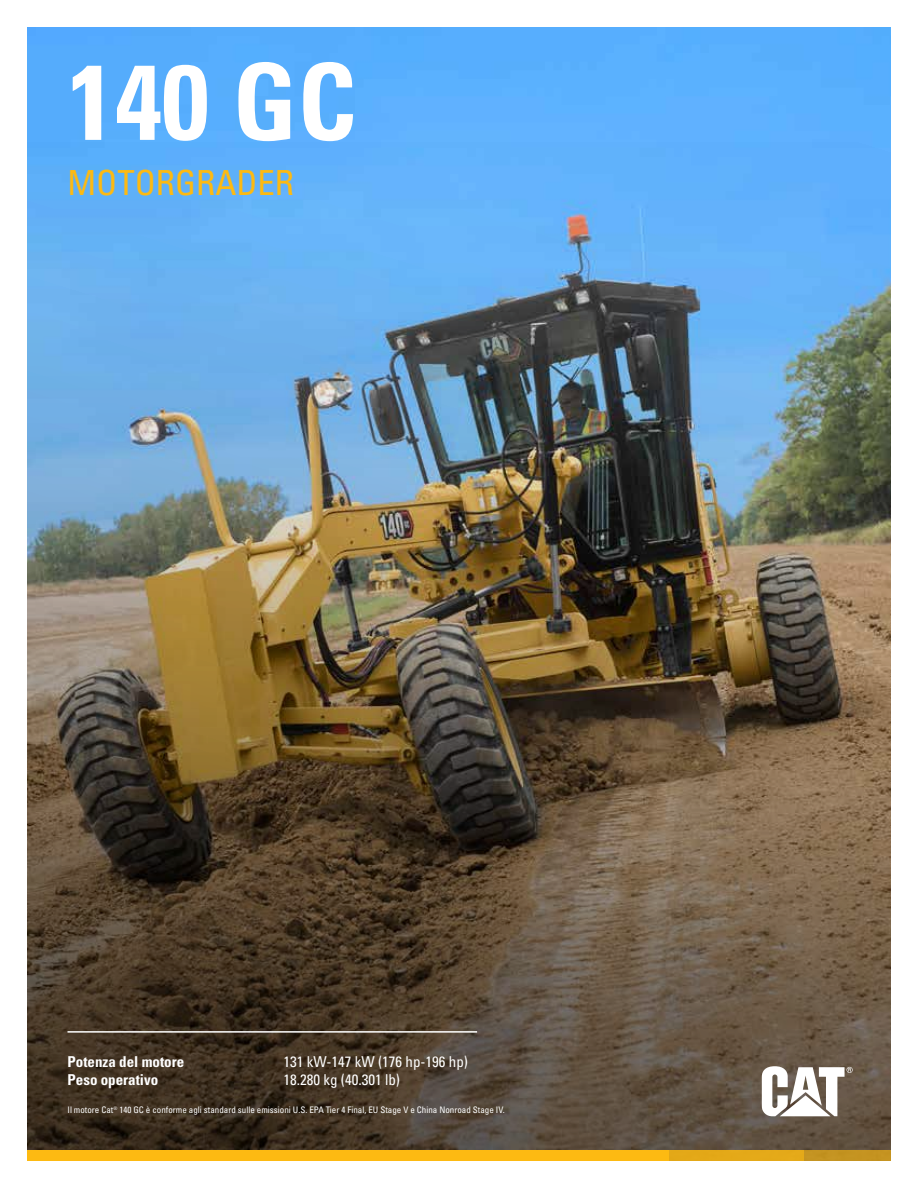
<style>
.page{position:relative;width:918px;height:1188px;background:#fff}
.page>*{position:absolute;margin:0;border:0;box-sizing:border-box;transform-origin:0 0}
.Model{font:700 condensed 106.2px "Univers LT Std";color:#fff}
.Machine_Family{font:condensed 34.5px "Univers LT Std";color:#fdba12}
.Front_Cover_-_Table{font:condensed 15px "Univers LT Std";color:#fff}
.Front_Cover_-_Table-2{font:700 condensed 15px "Univers LT Std";color:#fff}
.Front_Cover_-_footnote{font:condensed 9px "Univers LT Std";color:#fff}
</style>
<div class="page">
<img style="left:27px;top:27px;width:864px;height:1124px">
<div style="left:27px;top:1151px;width:641px;height:10px;background:#fdba12"></div>
<div style="left:667px;top:1151px;width:137px;height:10px;background:#e4a918"></div>
<div style="left:804px;top:1151px;width:87px;height:10px;background:#c59421"></div>
<svg style="left:762px;top:1066px;width:91px;height:50px"></svg>
<hr style="left:68px;top:1031px;width:409px;height:2px;background:#fff">
<p class="Model" style="left:68px;top:37px;width:290px">140 GC</p>
<p class="Machine_Family" style="left:68px;top:160px;width:228px">MOTORGRADER</p>
<p class="Front_Cover_-_Table-2" style="left:68px;top:1053px;width:118px">Potenza del motore</p>
<p class="Front_Cover_-_Table" style="left:283px;top:1052px;width:186px">131 kW-147 kW (176 hp-196 hp)</p>
<p class="Front_Cover_-_Table-2" style="left:68px;top:1071px;width:92px">Peso operativo</p>
<p class="Front_Cover_-_Table" style="left:283px;top:1070px;width:118px">18.280 kg (40.301 lb)</p>
<p class="Front_Cover_-_footnote" style="left:68px;top:1104px;width:439px">Il motore Cat<sup>®</sup> 140 GC è conforme agli standard sulle emissioni U.S. EPA Tier 4 Final, EU Stage V e China Nonroad Stage IV.</p>
</div>
